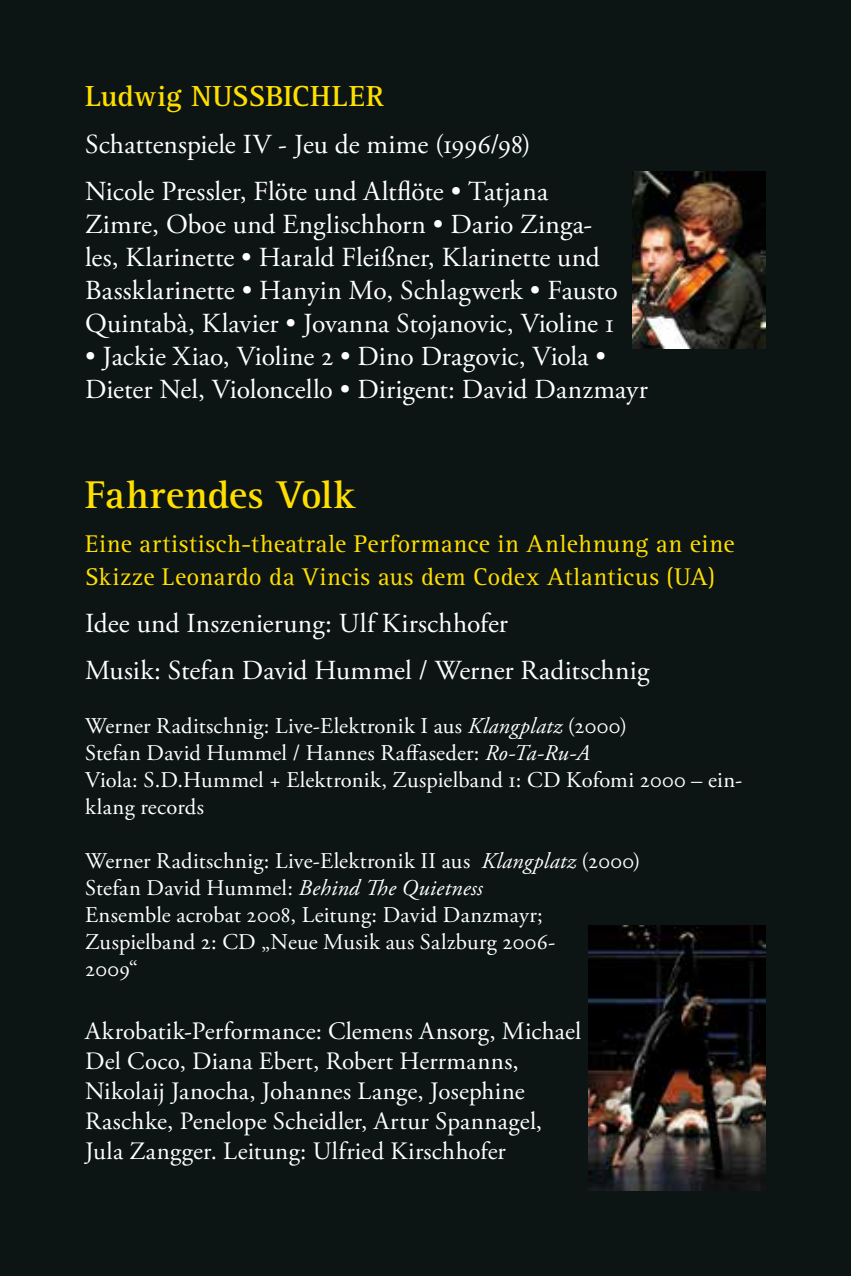
<style>
.page{position:relative;width:851px;height:1276px;background:#fff}
.page>*{position:absolute;margin:0;border:0;box-sizing:border-box;transform-origin:0 0}
.t1{font:700 40px "Rotis Serif Std";letter-spacing:.005em;color:#ffdf00}
.t2{font:700 30px "Rotis Serif Std";letter-spacing:.005em;color:#ffdf00}
.t3{font:27.5px/33px "Adobe Garamond Pro";letter-spacing:.005em;color:#fff}
.t4{font:25px/30px "Adobe Garamond Pro";letter-spacing:.01em;color:#fff}
.t5{font:25px/33px "Rotis Serif Std";letter-spacing:.02em;color:#ffdf00}
.t6{font:22.5px/27px "Adobe Garamond Pro";letter-spacing:.01em;color:#fff}
.s1{font-style:italic}
</style>
<div class="page">
<div style="left:0;top:0;width:850px;height:1276px;background:#0d1414"></div>
<img style="left:588px;top:925px;width:177px;height:266px">
<img style="left:632px;top:172px;width:133px;height:177px">
<p class="t2" style="left:85px;top:78px;width:300px">Ludwig NUSSBICHLER</p>
<p class="t3" style="left:85px;top:122px;width:464px;line-height:47.2px">Schattenspiele IV - Jeu de mime (1996/98)<br>Nicole Pressler, Flöte und Altflöte • Tatjana</p>
<p class="t3" style="left:85px;top:209px;width:534px">Zimre, Oboe und Englischhorn • Dario Zinga&shy;les, Klarinette • Harald Fleißner, Klarinette und Bassklarinette • Hanyin Mo, Schlagwerk • Fausto Quintabà, Klavier • Jovanna Stojanovic, Violine 1</p>
<p class="t3" style="left:85px;top:341px;width:564px">• Jackie Xiao, Violine 2 • Dino Dragovic, Viola •<br>Dieter Nel, Violoncello • Dirigent: David Danzmayr</p>
<h1 class="t1" style="left:85px;top:471px;width:271px">Fahrendes Volk</h1>
<p class="t5" style="left:85px;top:528px;width:650px">Eine artistisch-theatrale Performance in Anlehnung an eine<br>Skizze Leonardo da Vincis aus dem Codex Atlanticus (UA)</p>
<p class="t3" style="left:85px;top:601px;width:565px;line-height:47.2px">Idee und Inszenierung: Ulf Kirschhofer<br>Musik: Stefan David Hummel / Werner Raditschnig</p>
<p class="t6" style="left:85px;top:713px;width:658px">Werner Raditschnig: Live-Elektronik I aus <span class="s1">Klangplatz</span> (2000)<br>Stefan David Hummel / Hannes Raffaseder: <span class="s1">Ro-Ta-Ru-A<br></span>Viola: S.D.Hummel + Elektronik, Zuspielband 1: CD Kofomi 2000 – ein&shy;klang records</p>
<p class="t6" style="left:85px;top:848px;width:557px">Werner Raditschnig: Live-Elektronik II aus <span class="s1">Klangplatz</span> (2000)<br>Stefan David Hummel: <span class="s1">Behind The Quietness<br></span>Ensemble acrobat 2008, Leitung: David Danzmayr; Zuspielband 2: CD „Neue Musik aus Salzburg 2006-<br>2009“</p>
<p class="t4" style="left:85px;top:1017px;width:498px">Akrobatik-Performance: Clemens Ansorg, Michael Del Coco, Diana Ebert, Robert Herrmanns, Nikolaij Janocha, Johannes Lange, Josephine Raschke, Penelope Scheidler, Artur Spannagel, Jula Zangger. Leitung: Ulfried Kirschhofer</p>
</div>
